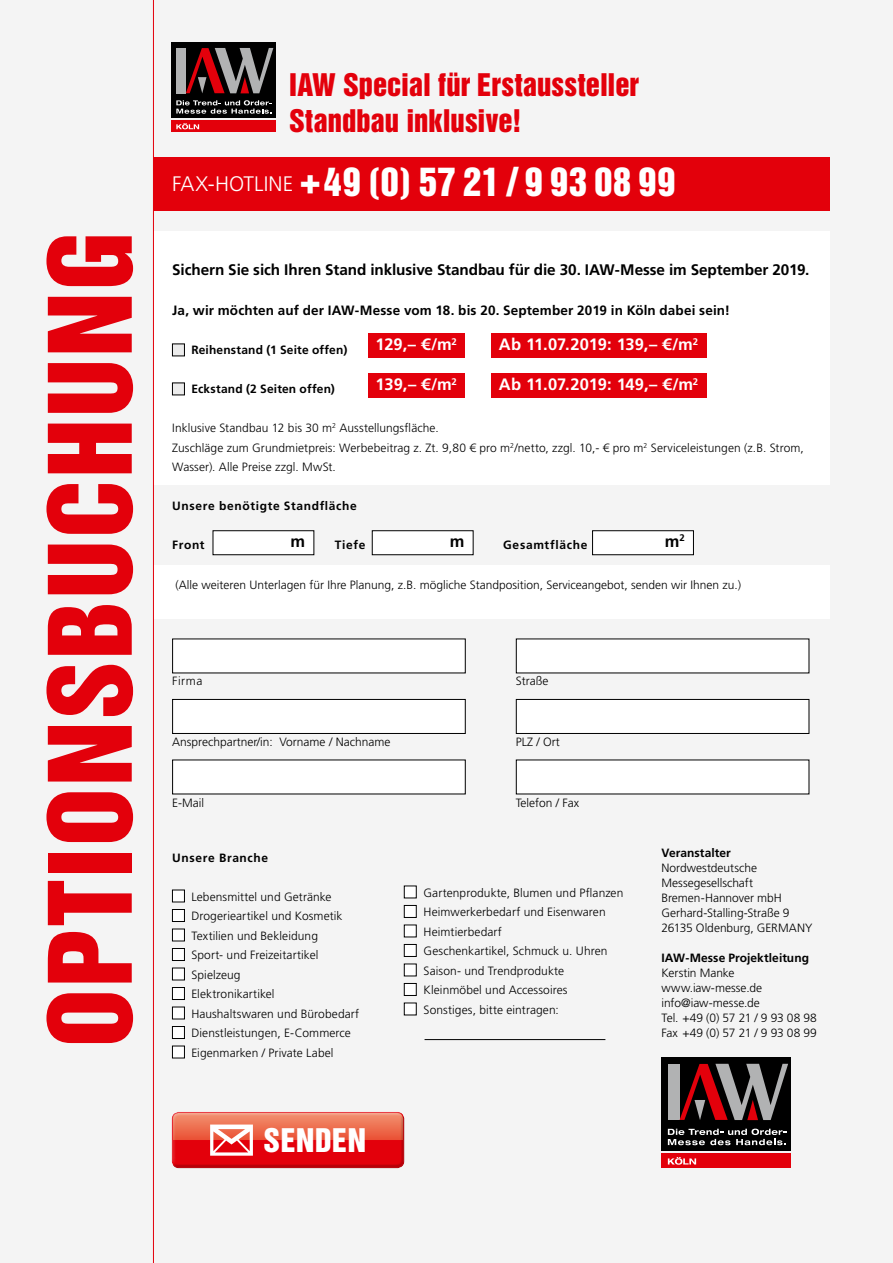
<style>
.page{position:relative;width:893px;height:1263px;background:#f4f4f4}
.page>*{position:absolute;margin:0;border:0;box-sizing:border-box;transform-origin:0 0}
.t1{font:105px "Helvetica Inserat LT Std";letter-spacing:.02em;color:#e3000b}
.t2{font:36px "Helvetica Inserat LT Std";letter-spacing:.02em;color:#fff}
.t3{font:29.85px "Helvetica Inserat LT Std";letter-spacing:.02em;color:#fff}
.t4{font:28.5px/36px "Helvetica Inserat LT Std";color:#e3000b}
.t5{font:700 16.5px "Frutiger LT Std";letter-spacing:-.005em;color:#fff}
.t6{font:700 16.5px "Frutiger LT Std";color:#000}
.t7{font:700 15.3px "Frutiger LT Std";letter-spacing:-.005em;color:#000}
.t8{font:700 13.5px "Frutiger LT Std";letter-spacing:.01em;color:#000}
.t9{font:300 12px/19.5px "Frutiger LT Std";letter-spacing:.005em;color:#000}
.t10{font:700 12px "Frutiger LT Std";letter-spacing:.02em;color:#000}
.t11{font:700 12px "Frutiger LT Std";letter-spacing:.055em;color:#000}
.s1{font-family:"Frutiger LT Std";font-weight:300;font-size:21px}
</style>
<div class="page">
<div style="left:153px;top:231px;width:676px;height:254px;background:#fff"></div>
<div style="left:153px;top:565px;width:676px;height:54px;background:#fff"></div>
<div style="left:213px;top:531px;width:101px;height:24px;background:#fff"></div>
<div style="left:213px;top:530px;width:101px;height:25px;border:1px solid #000"></div>
<div style="left:372px;top:531px;width:101px;height:24px;background:#fff"></div>
<div style="left:372px;top:530px;width:101px;height:25px;border:1px solid #000"></div>
<div style="left:593px;top:531px;width:100px;height:24px;background:#fff"></div>
<div style="left:592px;top:530px;width:102px;height:25px;border:1px solid #000"></div>
<div style="left:661px;top:1057px;width:130px;height:94px;background:#000"></div>
<div style="left:661px;top:1153px;width:130px;height:15px;background:#e3000b"></div>
<div style="left:668px;top:1064px;width:11px;height:56px;background:#b1b2b3"></div>
<svg style="left:680px;top:1064px;width:108px;height:56px"></svg>
<svg style="left:668px;top:1128px;width:118px;height:17px"></svg>
<svg style="left:668px;top:1157px;width:28px;height:8px"></svg>
<div style="left:171px;top:43px;width:105px;height:75px;background:#000"></div>
<div style="left:171px;top:120px;width:105px;height:12px;background:#e3000b"></div>
<div style="left:176px;top:48px;width:10px;height:45px;background:#b1b2b3"></div>
<svg style="left:186px;top:48px;width:87px;height:45px"></svg>
<svg style="left:176px;top:100px;width:96px;height:14px"></svg>
<svg style="left:176px;top:123px;width:23px;height:6px"></svg>
<div style="left:173px;top:639px;width:292px;height:34px;background:#fff"></div>
<div style="left:173px;top:699px;width:292px;height:34px;background:#fff"></div>
<div style="left:172px;top:699px;width:294px;height:35px;border:1px solid #000"></div>
<div style="left:173px;top:760px;width:292px;height:34px;background:#fff"></div>
<div style="left:516px;top:639px;width:293px;height:34px;background:#fff"></div>
<div style="left:516px;top:699px;width:293px;height:34px;background:#fff"></div>
<div style="left:516px;top:699px;width:293px;height:35px;border:1px solid #000"></div>
<div style="left:516px;top:760px;width:293px;height:34px;background:#fff"></div>
<hr style="left:425px;top:1039px;width:180px;height:1px;background:#000">
<hr style="left:153px;top:0;width:1px;height:1263px;background:#e3000b">
<div style="left:153px;top:157px;width:676px;height:53px;background:#e3000b"></div>
<div style="left:172px;top:344px;width:12px;height:12px;background:#ececec"></div>
<div style="left:172px;top:344px;width:13px;height:12px;border:1px solid #000"></div>
<div style="left:172px;top:383px;width:12px;height:12px;background:#ececec"></div>
<div style="left:172px;top:383px;width:13px;height:12px;border:1px solid #000"></div>
<div style="left:172px;top:890px;width:12px;height:12px;background:#fff"></div>
<div style="left:172px;top:890px;width:13px;height:12px;border:1px solid #000"></div>
<div style="left:172px;top:909px;width:12px;height:12px;background:#fff"></div>
<div style="left:172px;top:909px;width:13px;height:13px;border:1px solid #000"></div>
<div style="left:172px;top:929px;width:12px;height:12px;background:#fff"></div>
<div style="left:172px;top:929px;width:13px;height:12px;border:1px solid #000"></div>
<div style="left:172px;top:948px;width:12px;height:12px;background:#fff"></div>
<div style="left:172px;top:948px;width:13px;height:13px;border:1px solid #000"></div>
<div style="left:172px;top:968px;width:12px;height:12px;background:#fff"></div>
<div style="left:172px;top:968px;width:13px;height:12px;border:1px solid #000"></div>
<div style="left:172px;top:987px;width:12px;height:12px;background:#fff"></div>
<div style="left:172px;top:987px;width:13px;height:13px;border:1px solid #000"></div>
<div style="left:172px;top:1007px;width:12px;height:12px;background:#fff"></div>
<div style="left:172px;top:1007px;width:13px;height:12px;border:1px solid #000"></div>
<div style="left:172px;top:1026px;width:12px;height:12px;background:#fff"></div>
<div style="left:172px;top:1026px;width:13px;height:13px;border:1px solid #000"></div>
<div style="left:172px;top:1046px;width:12px;height:12px;background:#fff"></div>
<div style="left:172px;top:1046px;width:13px;height:12px;border:1px solid #000"></div>
<div style="left:404px;top:886px;width:12px;height:12px;background:#fff"></div>
<div style="left:404px;top:905px;width:12px;height:12px;background:#fff"></div>
<div style="left:404px;top:905px;width:12px;height:13px;border:1px solid #000"></div>
<div style="left:404px;top:925px;width:12px;height:12px;background:#fff"></div>
<div style="left:404px;top:944px;width:12px;height:12px;background:#fff"></div>
<div style="left:404px;top:944px;width:12px;height:13px;border:1px solid #000"></div>
<div style="left:404px;top:964px;width:12px;height:12px;background:#fff"></div>
<div style="left:404px;top:983px;width:12px;height:12px;background:#fff"></div>
<div style="left:404px;top:983px;width:12px;height:13px;border:1px solid #000"></div>
<div style="left:404px;top:1003px;width:12px;height:12px;background:#fff"></div>
<div style="left:368px;top:373px;width:97px;height:24px;background:#e3000b"></div>
<div style="left:491px;top:373px;width:216px;height:24px;background:#e3000b"></div>
<div style="left:368px;top:333px;width:97px;height:24px;background:#e3000b"></div>
<div style="left:491px;top:333px;width:216px;height:24px;background:#e3000b"></div>
<div style="left:170px;top:1110px;width:236px;height:57px;background:#f4eded"></div>
<div style="left:170px;top:1113px;width:236px;height:57px;background:#000;opacity:.2"></div>
<svg style="left:172px;top:1112px;width:232px;height:44px;background:#eb5649"></svg>
<h1 class="t1" style="left:28px;top:1047px;width:817px;rotate:-90deg">OPTIONSBUCHUNG</h1>
<h3 class="t4" style="left:289px;top:68px;width:351px">IAW Special für Erstaussteller<br>Standbau inklusive!</h3>
<h2 class="t2" style="left:172px;top:161px;width:505px"><span class="s1">FAX-HOTLINE</span> +49 (0) 57 21 / 9 93 08 99</h2>
<p class="t7" style="left:172px;top:261px;width:639px">Sichern Sie sich Ihren Stand inklusive Standbau für die 30. IAW-Messe im September 2019.</p>
<p class="t8" style="left:172px;top:303px;width:559px">Ja, wir möchten auf der IAW-Messe vom 18. bis 20. September 2019 in Köln dabei sein!</p>
<p class="t10" style="left:191px;top:343px;width:157px">Reihenstand (1 Seite offen)</p>
<p class="t10" style="left:191px;top:382px;width:145px">Eckstand (2 Seiten offen)</p>
<p class="t9" style="left:172px;top:419px;width:633px">Inklusive Standbau 12 bis 30 m<sup>2</sup> Ausstellungsfläche.<br>Zuschläge zum Grundmietpreis: Werbebeitrag z. Zt. 9,80 € pro m<sup>2</sup>/netto, zzgl. 10,- € pro m<sup>2</sup> Serviceleistungen (z.B. Strom,<br>Wasser). Alle Preise zzgl. MwSt.</p>
<p class="t11" style="left:172px;top:499px;width:186px">Unsere benötigte Standfläche</p>
<p class="t10" style="left:172px;top:538px;width:34px">Front</p>
<p class="t10" style="left:335px;top:538px;width:32px">Tiefe</p>
<p class="t11" style="left:503px;top:538px;width:86px">Gesamtfläche</p>
<p class="t9" style="left:176px;top:575px;width:567px">(Alle weiteren Unterlagen für Ihre Planung, z.B. mögliche Standposition, Serviceangebot, senden wir Ihnen zu.)</p>
<h3 class="t5" style="left:376px;top:335px;width:83px">129,– €/m<sup>2</sup></h3>
<h3 class="t5" style="left:499px;top:335px;width:201px">Ab 11.07.2019: 139,– €/m<sup>2</sup></h3>
<h3 class="t5" style="left:376px;top:375px;width:83px">139,– €/m<sup>2</sup></h3>
<h3 class="t5" style="left:499px;top:375px;width:201px">Ab 11.07.2019: 149,– €/m<sup>2</sup></h3>
<h3 class="t6" style="left:291px;top:531px;width:16px">m</h3>
<h3 class="t6" style="left:450px;top:531px;width:16px">m</h3>
<h3 class="t6" style="left:665px;top:531px;width:22px">m<sup>2</sup></h3>
<p class="t9" style="left:172px;top:672px;width:32px">Firma</p>
<p class="t9" style="left:516px;top:672px;width:34px">Straße</p>
<p class="t9" style="left:172px;top:732px;width:220px">Ansprechpartner/in: Vorname / Nachname</p>
<p class="t9" style="left:516px;top:732px;width:45px">PLZ / Ort</p>
<p class="t9" style="left:172px;top:793px;width:33px">E-Mail</p>
<p class="t9" style="left:516px;top:793px;width:65px">Telefon / Fax</p>
<p class="t11" style="left:172px;top:850px;width:98px">Unsere Branche</p>
<p class="t9" style="left:191px;top:887px;width:169px">Lebensmittel und Getränke<br>Drogerieartikel und Kosmetik<br>Textilien und Bekleidung<br>Sport- und Freizeitartikel<br>Spielzeug<br>Elektronikartikel<br>Haushaltswaren und Bürobedarf<br>Dienstleistungen, E-Commerce<br>Eigenmarken / Private Label</p>
<p class="t9" style="left:424px;top:883px;width:201px">Gartenprodukte, Blumen und Pflanzen<br>Heimwerkerbedarf und Eisenwaren<br>Heimtierbedarf<br>Geschenkartikel, Schmuck u. Uhren<br>Saison- und Trendprodukte<br>Kleinmöbel und Accessoires<br>Sonstiges, bitte eintragen:</p>
<p class="t10" style="left:661px;top:846px;width:71px">Veranstalter</p>
<p class="t9" style="left:661px;top:861px;width:153px;line-height:15px">Nordwestdeutsche<br>Messegesellschaft<br>Bremen-Hannover mbH<br>Gerhard-Stalling-Straße 9<br>26135 Oldenburg, GERMANY</p>
<p class="t10" style="left:661px;top:951px;width:149px">IAW-Messe Projektleitung</p>
<p class="t9" style="left:661px;top:966px;width:157px;line-height:15px">Kerstin Manke www.iaw-messe.de info@iaw-messe.de<br>Tel. +49 (0) 57 21 / 9 93 08 98<br>Fax +49 (0) 57 21 / 9 93 08 99</p>
<h3 class="t3" style="left:264px;top:1122px;width:104px">SENDEN</h3>
</div>
